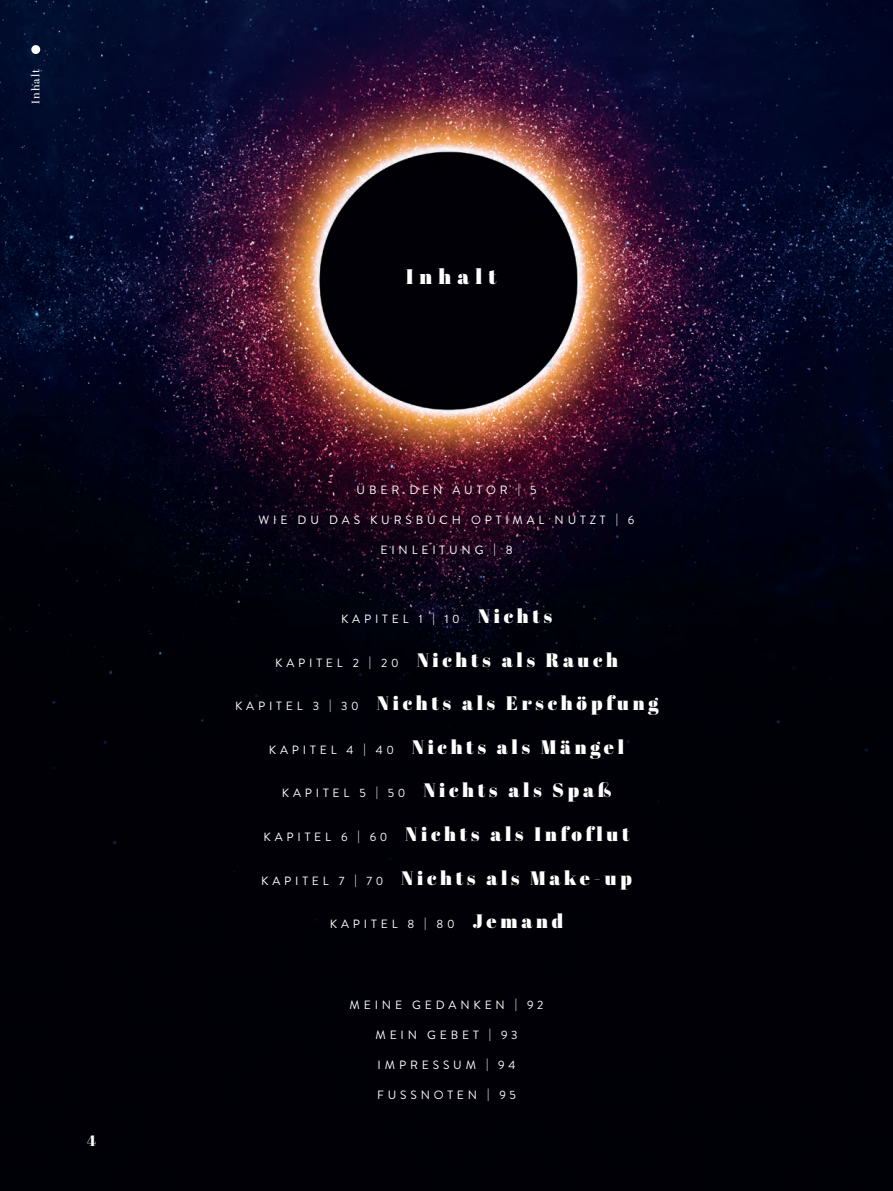
<style>
.page{position:relative;width:893px;height:1191px;background:#fff}
.page>*{position:absolute;margin:0;border:0;box-sizing:border-box;transform-origin:0 0}
.t1{font:900 21px "Abril Display";letter-spacing:.3em;color:#fff}
.t2{font:900 19.5px "Abril Display";letter-spacing:.2em;color:#fff}
.t3{font:15px "Abril Fatface";color:#fff}
.t4{font:12px "Brandon Grotesque";letter-spacing:.32em;color:#fff}
.t5{font:10.95px "Abril Display";letter-spacing:.1em;color:#fff}
.s1{font-family:"Abril Display";font-weight:900;font-size:19.5px}
.s2{font-family:"Brandon Grotesque";font-weight:400;font-size:12px}
</style>
<div class="page">
<img style="left:0;top:0;width:893px;height:1191px">
<div style="left:31px;top:45px;width:9px;height:9px;background:#fff;border-radius:50%"></div>
<p class="t5" style="left:28px;top:104px;width:37px;rotate:-90deg">Inhalt</p>
<p class="t3" style="left:87px;top:1129px;width:11px">4</p>
<p class="t1" style="left:406px;top:261px;width:92px">Inhalt</p>
<p class="t4" style="left:357px;top:481px;width:181px">ÜBER DEN AUTOR | 5</p>
<p class="t4" style="left:259px;top:511px;width:377px">WIE DU DAS KURSBUCH OPTIMAL NUTZT | 6</p>
<p class="t4" style="left:380px;top:541px;width:134px">EINLEITUNG | 8</p>
<p class="t4" style="left:341px;top:611px;width:213px">KAPITEL 1 | 10 <span class="s1">Nichts</span></p>
<p class="t2" style="left:275px;top:646px;width:344px"><span class="s2">KAPITEL 2 | 20</span> Nichts als Rauch</p>
<p class="t2" style="left:235px;top:689px;width:424px"><span class="s2">KAPITEL 3 | 30</span> Nichts als Erschöpfung</p>
<p class="t2" style="left:269px;top:733px;width:357px"><span class="s2">KAPITEL 4 | 40</span> Nichts als Mängel</p>
<p class="t2" style="left:282px;top:776px;width:331px"><span class="s2">KAPITEL 5 | 50</span> Nichts als Spaß</p>
<p class="t2" style="left:263px;top:820px;width:368px"><span class="s2">KAPITEL 6 | 60</span> Nichts als Infoflut</p>
<p class="t2" style="left:261px;top:863px;width:372px"><span class="s2">KAPITEL 7 | 70</span> Nichts als Make-up</p>
<p class="t4" style="left:330px;top:915px;width:235px">KAPITEL 8 | 80 <span class="s1">Jemand</span></p>
<p class="t4" style="left:350px;top:996px;width:195px">MEINE GEDANKEN | 92</p>
<p class="t4" style="left:375px;top:1026px;width:144px">MEIN GEBET | 93</p>
<p class="t4" style="left:378px;top:1056px;width:139px">IMPRESSUM | 94</p>
<p class="t4" style="left:377px;top:1086px;width:140px">FUSSNOTEN | 95</p>
</div>
